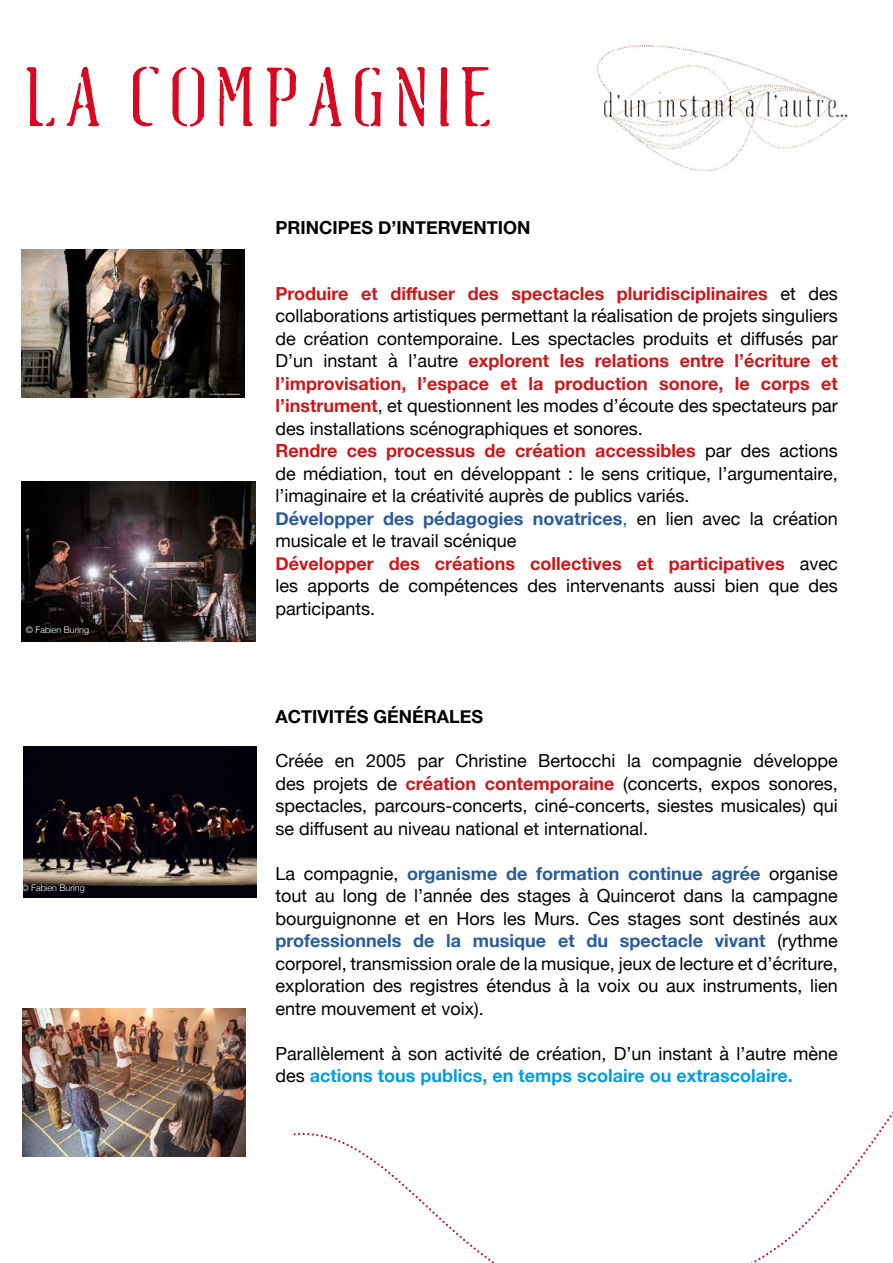
<style>
.page{position:relative;width:893px;height:1263px;background:#fff}
.page>*{position:absolute;margin:0;border:0;box-sizing:border-box;transform-origin:0 0}
.t1{font:300 75px "Fluid";letter-spacing:.02em;color:#d70820;scale:1.15 1}
.t2{font:18px/22.5px "Helvetica Neue";color:#000}
.t3{font:700 18px "Helvetica Neue";color:#000}
.t4{font:300 9px "Helvetica Neue";color:#fff}
.s1{font-weight:700;color:#cd171a}
.s2{font-weight:700;color:#275b9b}
.s3{color:#275b9b}
.s4{font-weight:700;color:#009fe3}
</style>
<div class="page">
<svg style="left:26px;top:67px;width:29px;height:60px"></svg>
<svg style="left:66px;top:66px;width:34px;height:61px"></svg>
<svg style="left:132px;top:66px;width:27px;height:61px"></svg>
<svg style="left:172px;top:67px;width:33px;height:60px"></svg>
<svg style="left:217px;top:66px;width:36px;height:61px"></svg>
<svg style="left:266px;top:67px;width:30px;height:60px"></svg>
<svg style="left:308px;top:66px;width:34px;height:61px"></svg>
<svg style="left:355px;top:67px;width:27px;height:60px"></svg>
<svg style="left:396px;top:67px;width:29px;height:60px"></svg>
<svg style="left:440px;top:67px;width:9px;height:60px"></svg>
<svg style="left:461px;top:67px;width:29px;height:60px"></svg>
<img style="left:597px;top:46px;width:251px;height:125px">
<img style="left:22px;top:249px;width:222px;height:149px">
<img style="left:22px;top:481px;width:233px;height:160px">
<img style="left:23px;top:747px;width:233px;height:151px">
<img style="left:23px;top:1008px;width:222px;height:148px">
<h1 class="t1" style="left:21px;top:63px;width:413px">LA COMPAGNIE</h1>
<p class="t3" style="left:275px;top:214px;width:256px">PRINCIPES D’INTERVENTION</p>
<p class="t4" style="left:26px;top:623px;width:65px">© Fabien Buring</p>
<p class="t4" style="left:22px;top:881px;width:65px">© Fabien Buring</p>
<p class="t2" style="left:275px;top:283px;width:564px"><span class="s1">Produire et diffuser des spectacles pluridisciplinaires</span> et des collaborations artistiques permettant la réalisation de projets singuliers de création contemporaine. Les spectacles produits et diffusés par D’un instant à l’autre <span class="s1">explorent les relations entre l’écriture et l’improvisation, l’espace et la production sonore, le corps et l’instrument</span>, et questionnent les modes d’écoute des spectateurs par des installations scénographiques et sonores.<br><span class="s1">Rendre ces processus de création accessibles</span> par des actions de médiation, tout en développant : le sens critique, l’argumentaire, l’imaginaire et la créativité auprès de publics variés.<br><span class="s2">Développer des pédagogies novatrices</span><span class="s3">,</span> en lien avec la création musicale et le travail scénique<br><span class="s1">Développer des créations collectives et participatives</span> avec les apports de compétences des intervenants aussi bien que des participants.</p>
<p class="t3" style="left:275px;top:702px;width:209px">ACTIVITÉS GÉNÉRALES</p>
<p class="t2" style="left:275px;top:750px;width:564px;text-align:justify">Créée en 2005 par Christine Bertocchi la compagnie développe des projets de <span class="s1">création contemporaine</span> (concerts, expos sonores, spectacles, parcours-concerts, ciné-concerts, siestes musicales) qui se diffusent au niveau national et international.</p>
<p class="t2" style="left:275px;top:863px;width:564px;text-align:justify">La compagnie, <span class="s2">organisme de formation continue agrée</span> organise tout au long de l’année des stages à Quincerot dans la campagne bourguignonne et en Hors les Murs. Ces stages sont destinés aux <span class="s2">professionnels de la musique et du spectacle vivant</span> (rythme corporel, transmission orale de la musique, jeux de lecture et d’écriture, exploration des registres étendus à la voix ou aux instruments, lien entre mouvement et voix).</p>
<p class="t2" style="left:275px;top:1043px;width:564px">Parallèlement à son activité de création, D’un instant à l’autre mène des <span class="s4">actions tous publics, en temps scolaire ou extrascolaire.</span></p>
</div>
